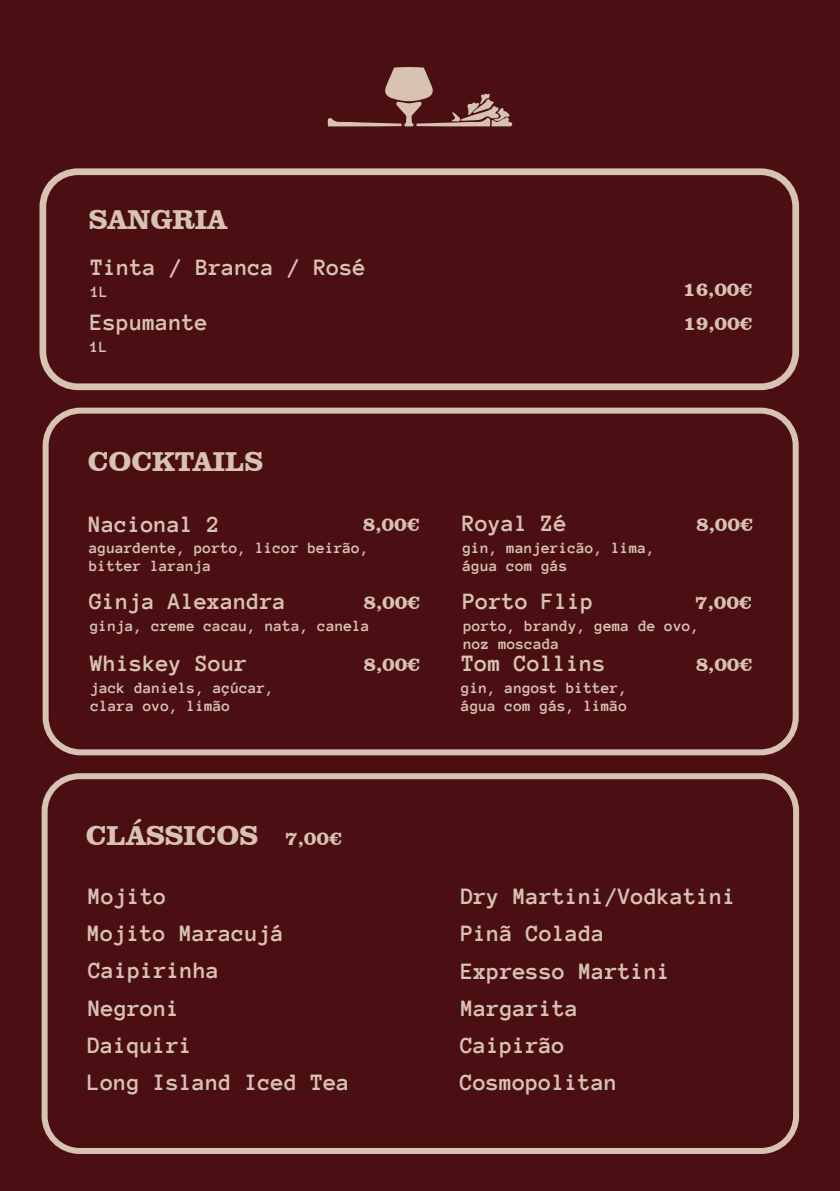
<style>
.page{position:relative;width:840px;height:1191px;background:#fff}
.page>*{position:absolute;margin:0;border:0;box-sizing:border-box;transform-origin:0 0}
.t1{font:700 28px "Clarendon BT";color:#d8c2b1}
.t2{font:700 24px/37.4px "Anonymous Pro";color:#d8c2b1}
.t3{font:700 20px/33.4px "Clarendon BT";letter-spacing:-.01em;color:#d8c2b1}
.t4{font:700 16px/18px "Anonymous Pro";color:#d8c2b1}
</style>
<div class="page">
<div style="left:0;top:0;width:839px;height:1191px;background:#4b0f13"></div>
<svg style="left:327px;top:67px;width:185px;height:59px"></svg>
<div style="left:39px;top:168px;width:759px;height:222px;border:7px solid #d8c2b1;border-radius:35px"></div>
<div style="left:43px;top:407px;width:755px;height:348px;border:6px solid #d8c2b1;border-radius:35px"></div>
<div style="left:42px;top:773px;width:756px;height:381px;border:6px solid #d8c2b1;border-radius:35px"></div>
<p class="t1" style="left:89px;top:202px;width:140px">SANGRIA</p>
<p class="t2" style="left:91px;top:247px;width:277px">Tinta / Branca / Rosé</p>
<p class="t4" style="left:91px;top:282px;width:19px">1L</p>
<p class="t2" style="left:90px;top:302px;width:119px">Espumante</p>
<p class="t4" style="left:90px;top:337px;width:19px">1L</p>
<p class="t3" style="left:683px;top:272px;width:70px">16,00€<br>19,00€</p>
<p class="t1" style="left:88px;top:444px;width:177px">COCKTAILS</p>
<p class="t2" style="left:89px;top:504px;width:133px">Nacional 2</p>
<p class="t3" style="left:363px;top:507px;width:58px">8,00€</p>
<p class="t2" style="left:462px;top:504px;width:106px">Royal Zé</p>
<p class="t4" style="left:89px;top:538px;width:281px">aguardente, porto, licor beirão, bitter laranja</p>
<p class="t4" style="left:462px;top:538px;width:194px">gin, manjericão, lima, água com gás</p>
<p class="t3" style="left:696px;top:507px;width:58px">8,00€</p>
<p class="t2" style="left:89px;top:582px;width:198px">Ginja Alexandra</p>
<p class="t2" style="left:462px;top:582px;width:133px">Porto Flip</p>
<p class="t3" style="left:363px;top:585px;width:58px">8,00€</p>
<p class="t3" style="left:694px;top:585px;width:58px">7,00€</p>
<p class="t4" style="left:90px;top:616px;width:281px">ginja, creme cacau, nata, canela</p>
<p class="t4" style="left:463px;top:616px;width:237px">porto, brandy, gema de ovo, noz moscada</p>
<p class="t4" style="left:461px;top:678px;width:167px">gin, angost bitter, água com gás, limão</p>
<p class="t2" style="left:90px;top:644px;width:159px">Whiskey Sour</p>
<p class="t2" style="left:461px;top:644px;width:146px">Tom Collins</p>
<p class="t3" style="left:363px;top:647px;width:58px">8,00€</p>
<p class="t3" style="left:695px;top:647px;width:58px">8,00€</p>
<p class="t4" style="left:91px;top:678px;width:185px">jack daniels, açúcar, clara ovo, limão</p>
<p class="t1" style="left:86px;top:817px;width:174px">CLÁSSICOS</p>
<p class="t3" style="left:285px;top:820px;width:58px">7,00€</p>
<p class="t2" style="left:88px;top:876px;width:264px">Mojito<br>Mojito Maracujá<br>Caipirinha<br>Negroni<br>Daiquiri<br>Long Island Iced Tea</p>
<p class="t2" style="left:460px;top:876px;width:277px">Dry Martini/Vodkatini<br>Pinã Colada<br>Expresso Martini</p>
<p class="t2" style="left:460px;top:989px;width:120px;line-height:36.6px">Margarita<br>Caipirão</p>
<p class="t2" style="left:460px;top:1063px;width:159px">Cosmopolitan</p>
</div>
